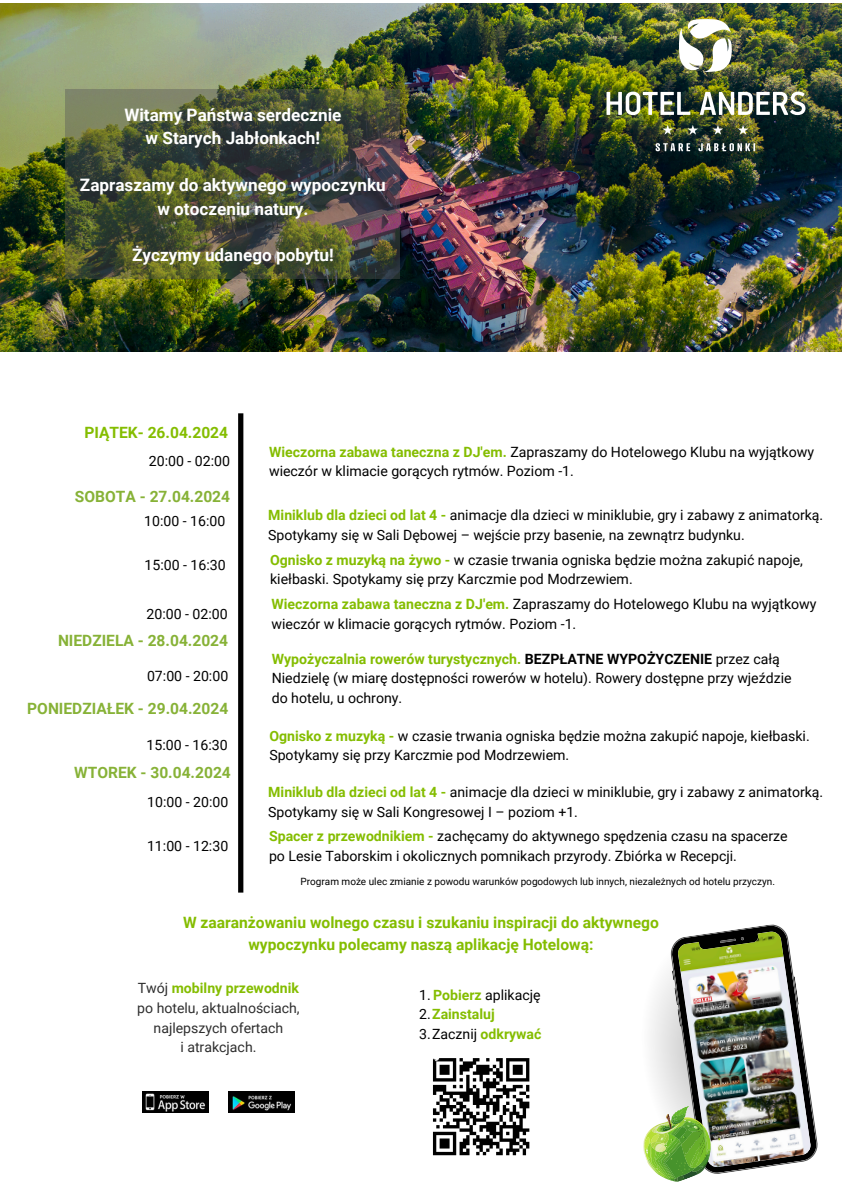
<style>
.page{position:relative;width:842px;height:1191px;background:#fff}
.page>*{position:absolute;margin:0;border:0;box-sizing:border-box;transform-origin:0 0}
.t1{font:700 17.2px/23.3px "Roboto";color:#fff;text-align:center}
.t2{font:700 15.6px/21.8px "Roboto";color:#84bd00;text-align:center}
.t3{font:700 15.6px "Roboto";color:#87b237}
.t4{font:14.1px/19.5px "Roboto";color:#000}
.t5{font:14.1px/19.5px "Roboto";color:#2e2e2e;text-align:center}
.t6{font:700 14.1px "Roboto";color:#84bd00}
.t7{font:10px "Roboto";color:#000}
.s1{font-weight:700;color:#84bd00}
.s2{font-weight:700}
.s3{font-weight:400;color:#000}
</style>
<div class="page">
<img style="left:0;top:3px;width:842px;height:348px">
<div style="left:238px;top:413px;width:5px;height:479px;background:#000"></div>
<svg style="left:662px;top:125px;width:11px;height:10px"></svg>
<svg style="left:606px;top:92px;width:84px;height:23px"></svg>
<svg style="left:656px;top:143px;width:34px;height:8px"></svg>
<svg style="left:688px;top:125px;width:10px;height:10px"></svg>
<svg style="left:713px;top:125px;width:10px;height:10px"></svg>
<img style="left:679px;top:19px;width:53px;height:53px">
<svg style="left:738px;top:125px;width:10px;height:10px"></svg>
<svg style="left:698px;top:143px;width:57px;height:8px"></svg>
<img style="left:700px;top:92px;width:105px;height:23px">
<img style="left:643px;top:924px;width:175px;height:258px">
<img style="left:432px;top:1058px;width:98px;height:98px">
<img style="left:228px;top:1091px;width:67px;height:21px">
<img style="left:142px;top:1091px;width:67px;height:21px">
<img style="left:65px;top:89px;width:334px;height:189px">
<h3 class="t1" style="left:124px;top:104px;width:219px">Witamy Państwa serdecznie w Starych Jabłonkach!</h3>
<h3 class="t1" style="left:80px;top:174px;width:307px">Zapraszamy do aktywnego wypoczynku w otoczeniu natury.</h3>
<h1 class="t1" style="left:132px;top:244px;width:203px">Życzymy udanego pobytu!</h1>
<h1 class="t2" style="left:85px;top:421px;width:145px">PIĄTEK- 26.04.2024</h1>
<h1 class="t4" style="left:149px;top:451px;width:83px">20:00 - 02:00</h1>
<h3 class="t4" style="left:269px;top:442px;width:547px"><span class="s1">Wieczorna zabawa taneczna z DJ'em.</span> Zapraszamy do Hotelowego Klubu na wyjątkowy wieczór w klimacie gorących rytmów. Poziom -1.</h3>
<h3 class="t3" style="left:75px;top:487px;width:157px">SOBOTA - 27.04.2024</h3>
<h4 class="t4" style="left:144px;top:511px;width:82px">10:00 - 16:00</h4>
<h4 class="t4" style="left:268px;top:506px;width:557px"><span class="s1">Miniklub dla dzieci od lat 4 -</span> animacje dla dzieci w miniklubie, gry i zabawy z animatorką.<br>Spotykamy się w Sali Dębowej – wejście przy basenie, na zewnątrz budynku.</h4>
<h1 class="t4" style="left:144px;top:555px;width:83px">15:00 - 16:30</h1>
<h3 class="t4" style="left:270px;top:550px;width:534px"><span class="s1">Ognisko z muzyką na żywo -</span> w czasie trwania ogniska będzie można zakupić napoje, kiełbaski. Spotykamy się przy Karczmie pod Modrzewiem.</h3>
<h3 class="t4" style="left:146px;top:604px;width:83px">20:00 - 02:00</h3>
<h4 class="t4" style="left:271px;top:594px;width:547px"><span class="s1">Wieczorna zabawa taneczna z DJ'em.</span> Zapraszamy do Hotelowego Klubu na wyjątkowy wieczór w klimacie gorących rytmów. Poziom -1.</h4>
<h3 class="t3" style="left:58px;top:631px;width:172px">NIEDZIELA - 28.04.2024</h3>
<h4 class="t4" style="left:272px;top:649px;width:521px"><span class="s1">Wypożyczalnia rowerów turystycznych.</span> <span class="s2">BEZPŁATNE WYPOŻYCZENIE</span> przez całą<br>Niedzielę (w miarę dostępności rowerów w hotelu). Rowery dostępne przy wjeździe do hotelu, u ochrony.</h4>
<p class="t4" style="left:147px;top:666px;width:83px">07:00 - 20:00</p>
<h4 class="t3" style="left:27px;top:699px;width:203px">PONIEDZIAŁEK - 29.04.2024</h4>
<h4 class="t4" style="left:146px;top:735px;width:83px">15:00 - 16:30</h4>
<h4 class="t4" style="left:269px;top:726px;width:542px"><span class="s1">Ognisko z muzyką -</span> w czasie trwania ogniska będzie można zakupić napoje, kiełbaski.<br>Spotykamy się przy Karczmie pod Modrzewiem.</h4>
<p class="t3" style="left:74px;top:763px;width:158px">WTOREK - 30.04.2024</p>
<p class="t4" style="left:147px;top:792px;width:82px">10:00 - 20:00</p>
<h4 class="t4" style="left:268px;top:782px;width:557px"><span class="s1">Miniklub dla dzieci od lat 4 -</span> animacje dla dzieci w miniklubie, gry i zabawy z animatorką.<br>Spotykamy się w Sali Kongresowej I – poziom +1.</h4>
<p class="t4" style="left:147px;top:836px;width:83px">11:00 - 12:30</p>
<h2 class="t4" style="left:269px;top:826px;width:520px"><span class="s1">Spacer z przewodnikiem -</span> zachęcamy do aktywnego spędzenia czasu na spacerze po Lesie Taborskim i okolicznych pomnikach przyrody. Zbiórka w Recepcji.</h2>
<p class="t7" style="left:300px;top:876px;width:476px">Program może ulec zmianie z powodu warunków pogodowych lub innych, niezależnych od hotelu przyczyn.</p>
<h2 class="t2" style="left:183px;top:911px;width:477px">W zaaranżowaniu wolnego czasu i szukaniu inspiracji do aktywnego wypoczynku polecamy naszą aplikację Hotelową:</h2>
<p class="t5" style="left:137px;top:978px;width:164px">Twój <span class="s1">mobilny przewodnik </span>po hotelu, aktualnościach, najlepszych ofertach<br>i atrakcjach.</p>
<p class="t4" style="left:419px;top:985px;width:123px">1. <span class="s1">Pobierz</span> aplikację</p>
<p class="t6" style="left:419px;top:1006px;width:77px"><span class="s3">2.</span>Zainstaluj</p>
<p class="t4" style="left:419px;top:1024px;width:124px">3.Zacznij <span class="s1">odkrywać</span></p>
</div>
